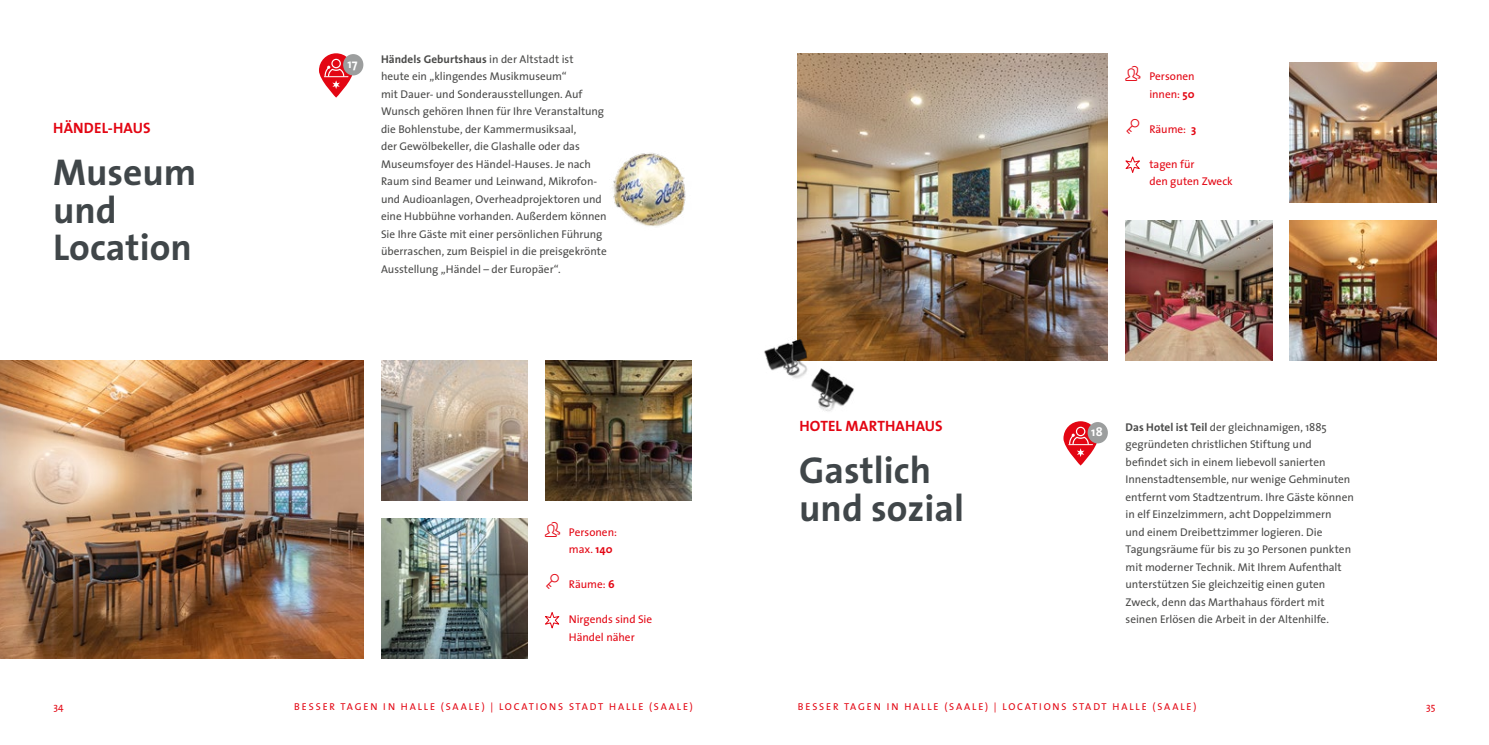
<style>
.page{position:relative;width:1489px;height:745px;background:#fff}
.page>*{position:absolute;margin:0;border:0;box-sizing:border-box;transform-origin:0 0}
.t1{font:700 37.5px/37.5px "The Sans";color:#404649}
.t2{font:700 15px "The Sans";letter-spacing:.01em;color:#e30613}
.t3{font:700 12.5px "The Sans";color:#fff}
.t4{font:11.25px/17.5px "The Sans";color:#4a4a49}
.t5{font:11.25px/17.5px "The Sans";color:#e30613}
.t6{font:10px "The Sans";letter-spacing:.19em;color:#e30613}
.s1{font-weight:700}
</style>
<div class="page">
<img style="left:0;top:360px;width:363px;height:298px">
<img style="left:381px;top:518px;width:146px;height:140px">
<img style="left:545px;top:360px;width:146px;height:140px">
<img style="left:381px;top:360px;width:146px;height:140px">
<svg style="left:319px;top:53px;width:34px;height:45px"></svg>
<svg style="left:324px;top:59px;width:24px;height:30px"></svg>
<div style="left:343px;top:54px;width:20px;height:21px;background:#9c9e9e;border-radius:50%"></div>
<svg style="left:545px;top:612px;width:15px;height:17px"></svg>
<img style="left:613px;top:153px;width:73px;height:74px">
<img style="left:797px;top:53px;width:310px;height:307px">
<img style="left:1289px;top:220px;width:147px;height:140px">
<img style="left:1125px;top:220px;width:147px;height:140px">
<img style="left:1289px;top:63px;width:147px;height:140px">
<svg style="left:1125px;top:156px;width:15px;height:17px"></svg>
<svg style="left:1063px;top:421px;width:34px;height:44px"></svg>
<svg style="left:1068px;top:426px;width:24px;height:30px"></svg>
<div style="left:1087px;top:422px;width:20px;height:21px;background:#9c9e9e;border-radius:50%"></div>
<img style="left:764px;top:306px;width:106px;height:105px">
<h2 class="t2" style="left:53px;top:115px;width:99px">HÄNDEL-HAUS</h2>
<h1 class="t1" style="left:53px;top:153px;width:145px">Museum und<br>Location</h1>
<p class="t3" style="left:347px;top:54px;width:12px">17</p>
<p class="t4" style="left:381px;top:50px;width:227px"><span class="s1">Händels Geburtshaus</span> in der Altstadt ist<br>heute ein „klingendes Musikmuseum“<br>mit Dauer- und Sonderausstellungen. Auf Wunsch gehören Ihnen für Ihre Veranstaltung die Bohlenstube, der Kammermusiksaal,<br>der Gewölbekeller, die Glashalle oder das Museumsfoyer des Händel-Hauses. Je nach Raum sind Beamer und Leinwand, Mikrofon&shy;und Audioanlagen, Overheadprojektoren und eine Hubbühne vorhanden. Außerdem können Sie Ihre Gäste mit einer persönlichen Führung überraschen, zum Beispiel in die preisgekrönte Ausstellung „Händel – der Europäer“.</p>
<p class="t5" style="left:569px;top:522px;width:50px">Personen: max. <span class="s1">140</span></p>
<p class="t5" style="left:569px;top:575px;width:47px">Räume: <span class="s1">6</span></p>
<p class="t5" style="left:569px;top:610px;width:85px">Nirgends sind Sie<br>Händel näher</p>
<p class="t5" style="left:1149px;top:67px;width:47px">Personen innen: <span class="s1">50</span></p>
<p class="t5" style="left:1149px;top:120px;width:48px">Räume: <span class="s1">3</span></p>
<p class="t5" style="left:1149px;top:155px;width:85px">tagen für<br>den guten Zweck</p>
<h2 class="t2" style="left:799px;top:412px;width:145px">HOTEL MARTHAHAUS</h2>
<p class="t4" style="left:1125px;top:417px;width:230px"><span class="s1">Das Hotel ist Teil</span> der gleichnamigen, 1885 gegründeten christlichen Stiftung und befindet sich in einem liebevoll sanierten Innenstadtensemble, nur wenige Gehminuten entfernt vom Stadtzentrum. Ihre Gäste können in elf Einzelzimmern, acht Doppelzimmern<br>und einem Dreibettzimmer logieren. Die Tagungsräume für bis zu 30 Personen punkten mit moderner Technik. Mit Ihrem Aufenthalt unterstützen Sie gleichzeitig einen guten Zweck, denn das Marthahaus fördert mit seinen Erlösen die Arbeit in der Altenhilfe.</p>
<p class="t3" style="left:1091px;top:421px;width:13px">18</p>
<h1 class="t1" style="left:799px;top:450px;width:166px">Gastlich und sozial</h1>
<p class="t6" style="left:53px;top:698px;width:12px">34</p>
<p class="t6" style="left:294px;top:698px;width:400px">BESSER TAGEN IN HALLE (SAALE) | LOCATIONS STADT HALLE (SAALE)</p>
<p class="t6" style="left:797px;top:698px;width:400px">BESSER TAGEN IN HALLE (SAALE) | LOCATIONS STADT HALLE (SAALE)</p>
<p class="t6" style="left:1425px;top:698px;width:11px">35</p>
</div>
